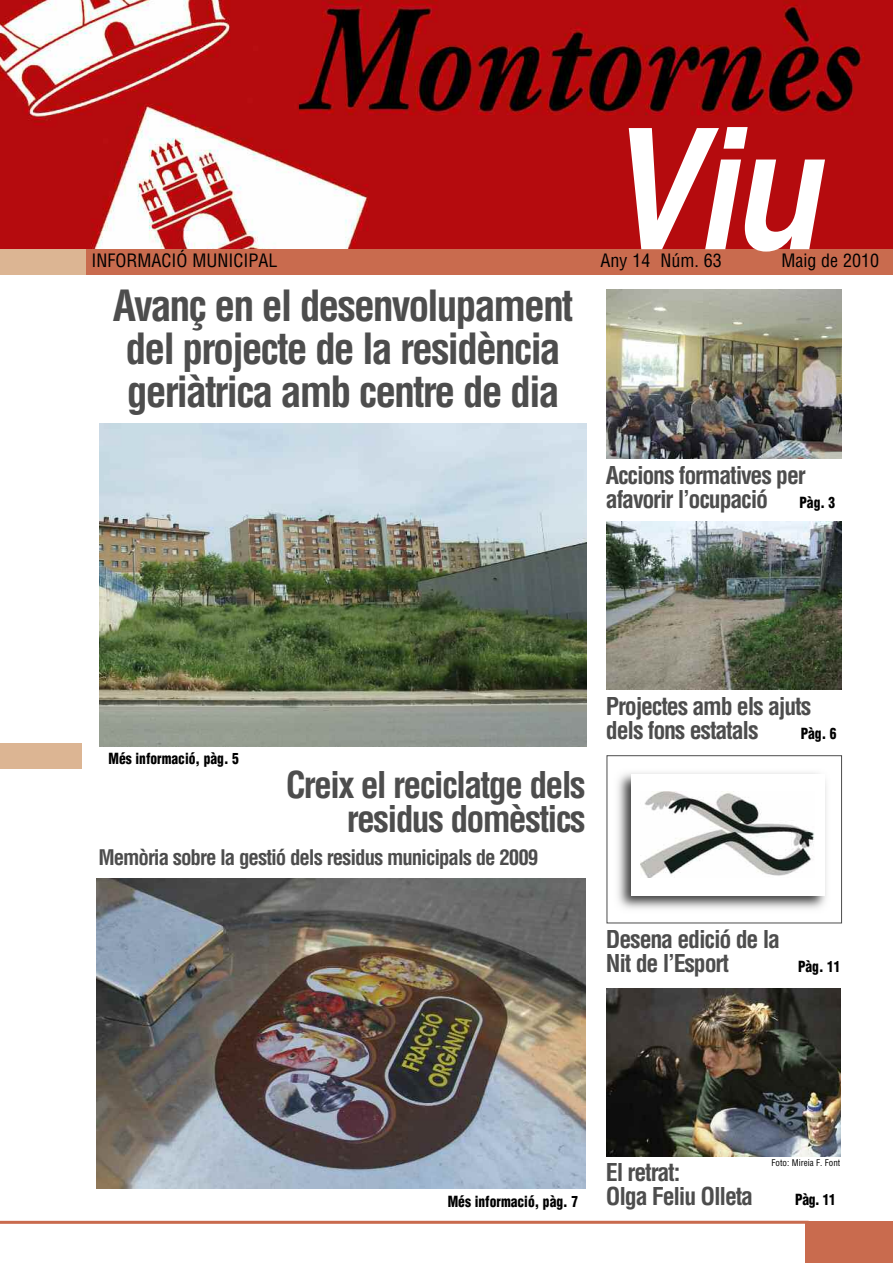
<style>
.page{position:relative;width:893px;height:1263px;background:#fff}
.page>*{position:absolute;margin:0;border:0;box-sizing:border-box;transform-origin:0 0}
.t1{font:italic 700 168.75px "Helvetica";color:#fff;scale:.85 1}
.t2{font:700 condensed 42px/42.6px "Helvetica";letter-spacing:-.05em;color:#4d4d4d;text-align:center}
.t3{font:700 condensed 36px/34.5px "Helvetica";letter-spacing:-.05em;color:#4d4d4d;text-align:right}
.t4{font:700 condensed 24px/24px "Helvetica";letter-spacing:-.05em;color:#4d4d4d}
.t5{font:700 condensed 21px "Helvetica";letter-spacing:-.05em;color:#4d4d4d}
.t6{font:condensed 18px "Helvetica";color:#000}
.t7{font:900 condensed 15px "Helvetica";color:#000;scale:.9 1}
.t8{font:condensed 9px "Helvetica";color:#000}
</style>
<div class="page">
<img style="left:0;top:0;width:893px;height:249px">
<div style="left:85px;top:249px;width:808px;height:25px;background:#c96b4e"></div>
<div style="left:0;top:249px;width:85px;height:25px;background:#dcb593"></div>
<div style="left:805px;top:1221px;width:88px;height:42px;background:#c96b4e"></div>
<hr style="left:0;top:1221px;width:809px;height:3px;background:#c96b4e">
<div style="left:0;top:743px;width:81px;height:25px;background:#dcb593"></div>
<img style="left:606px;top:988px;width:235px;height:168px">
<img style="left:606px;top:522px;width:235px;height:168px">
<img style="left:606px;top:289px;width:236px;height:169px">
<div style="left:607px;top:755px;width:235px;height:168px;border:1px solid #4d4d4d"></div>
<img style="left:99px;top:424px;width:487px;height:323px">
<img style="left:96px;top:878px;width:489px;height:310px">
<img style="left:617px;top:772px;width:210px;height:137px">
<div style="left:631px;top:774px;width:194px;height:121px;background:#fff"></div>
<img style="left:641px;top:792px;width:173px;height:85px">
<h1 class="t1" style="left:604px;top:92px;width:254px">Viu</h1>
<p class="t6" style="left:781px;top:250px;width:99px">Maig de 2010</p>
<p class="t6" style="left:91px;top:250px;width:187px">INFORMACIÓ MUNICIPAL</p>
<p class="t6" style="left:601px;top:250px;width:123px">Any 14 Núm. 63</p>
<h2 class="t2" style="left:113px;top:286px;width:462px">Avanç en el desenvolupament del projecte de la residència geriàtrica amb centre de dia</h2>
<p class="t4" style="left:606px;top:464px;width:201px">Accions formatives per afavorir l’ocupació</p>
<p class="t7" style="left:799px;top:494px;width:41px">Pàg. 3</p>
<p class="t7" style="left:109px;top:750px;width:146px">Més informació, pàg. 5</p>
<h3 class="t3" style="left:286px;top:768px;width:302px">Creix el reciclatge dels residus domèstics</h3>
<p class="t5" style="left:99px;top:845px;width:441px">Memòria sobre la gestió dels residus municipals de 2009</p>
<p class="t4" style="left:606px;top:694px;width:207px">Projectes amb els ajuts dels fons estatals</p>
<p class="t7" style="left:801px;top:725px;width:41px">Pàg. 6</p>
<p class="t4" style="left:606px;top:928px;width:176px">Desena edició de la<br>Nit de l’Esport</p>
<p class="t7" style="left:798px;top:958px;width:49px">Pàg. 11</p>
<p class="t7" style="left:448px;top:1192px;width:146px">Més informació, pàg. 7</p>
<p class="t4" style="left:606px;top:1161px;width:149px">El retrat:<br>Olga Feliu Olleta</p>
<p class="t8" style="left:771px;top:1158px;width:70px">Foto: Mireia F. Font</p>
<p class="t7" style="left:795px;top:1191px;width:47px">Pàg. 11</p>
</div>
